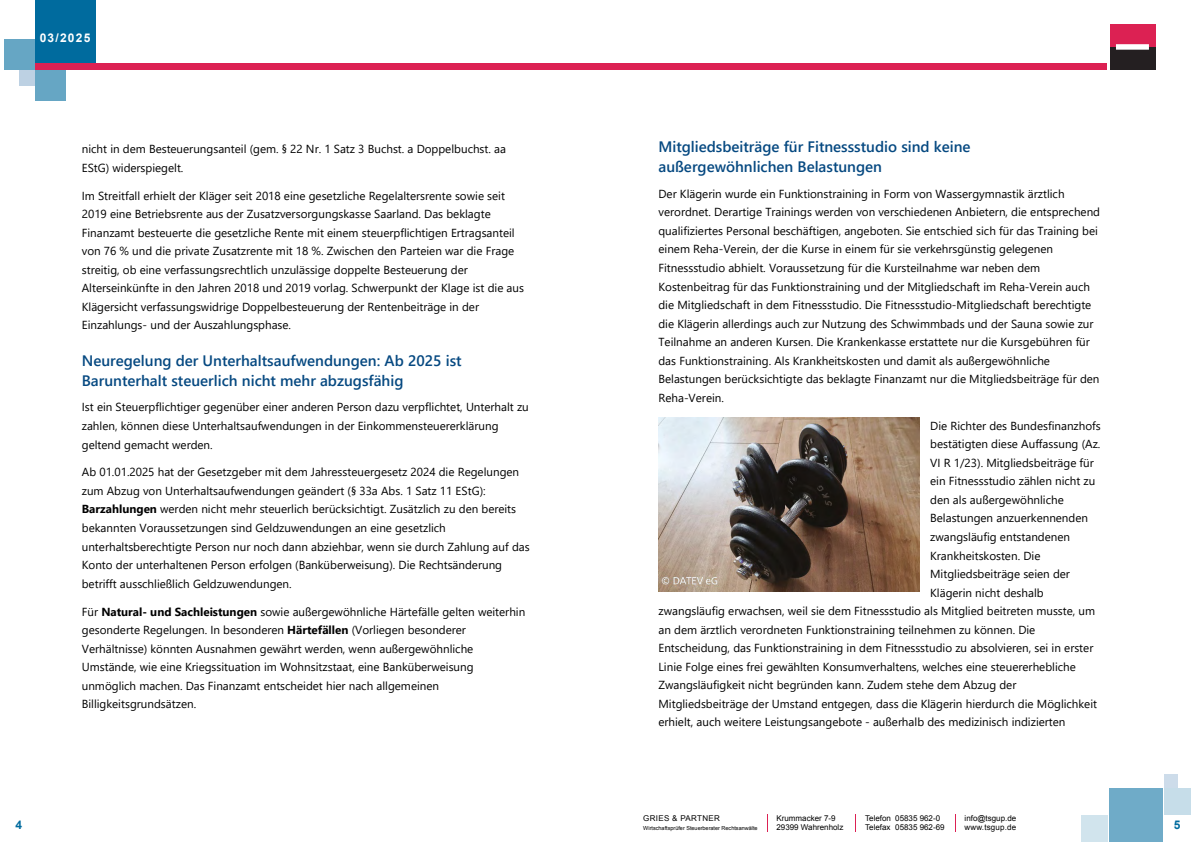
<style>
.page{position:relative;width:1191px;height:842px;background:#fff}
.page>*{position:absolute;margin:0;border:0;box-sizing:border-box;transform-origin:0 0}
.t1{font:600 15.1px/20.2px "Segoe UI";color:#064981}
.t2{font:700 12px "Arial";letter-spacing:.1em;color:#fff}
.t3{font:700 12px "Arial";color:#006b9e}
.t4{font:11.6px/18.5px "Segoe UI";color:#000}
.t5{font:8px/9.6px "Arial";color:#000}
.t6{font:8px "Arial";letter-spacing:.04em;color:#000}
.t7{font:8px "Arial";letter-spacing:.02em;color:#000}
.t8{font:5.5px "Arial";color:#000}
.s1{font-weight:700}
</style>
<div class="page">
<div style="left:35px;top:0;width:60px;height:62px;background:#006b9e"></div>
<div style="left:35px;top:71px;width:30px;height:30px;background:#66a6c4"></div>
<div style="left:19px;top:71px;width:15px;height:15px;background:#bdd1e3"></div>
<div style="left:4px;top:40px;width:30px;height:30px;background:#66a6c4"></div>
<div style="left:35px;top:63px;width:560px;height:7px;background:#dc2153"></div>
<div style="left:510px;top:63px;width:597px;height:7px;background:#dc2153"></div>
<div style="left:1109px;top:788px;width:54px;height:54px;background:#6fabc8"></div>
<div style="left:1081px;top:815px;width:27px;height:27px;background:#d1e4ed"></div>
<div style="left:1164px;top:774px;width:13px;height:13px;background:#cddcea"></div>
<div style="left:1164px;top:788px;width:27px;height:27px;background:#c6dde9"></div>
<div style="left:1109px;top:24px;width:46px;height:23px;background:#dc2153"></div>
<div style="left:1109px;top:47px;width:46px;height:23px;background:#241f21"></div>
<div style="left:1116px;top:44px;width:33px;height:6px;background:#fff"></div>
<svg style="left:767px;top:814px;width:1px;height:18px"></svg>
<svg style="left:855px;top:814px;width:1px;height:18px"></svg>
<img style="left:658px;top:417px;width:261px;height:175px">
<p class="t2" style="left:40px;top:30px;width:52px">03/2025</p>
<p class="t4" style="left:82px;top:139px;width:426px">nicht in dem Besteuerungsanteil (gem. § 22 Nr. 1 Satz 3 Buchst. a Doppelbuchst. aa<br>EStG) widerspiegelt.</p>
<p class="t4" style="left:82px;top:185px;width:444px">Im Streitfall erhielt der Kläger seit 2018 eine gesetzliche Regelaltersrente sowie seit 2019 eine Betriebsrente aus der Zusatzversorgungskasse Saarland. Das beklagte Finanzamt besteuerte die gesetzliche Rente mit einem steuerpflichtigen Ertragsanteil von 76 % und die private Zusatzrente mit 18 %. Zwischen den Parteien war die Frage streitig, ob eine verfassungsrechtlich unzulässige doppelte Besteuerung der Alterseinkünfte in den Jahren 2018 und 2019 vorlag. Schwerpunkt der Klage ist die aus Klägersicht verfassungswidrige Doppelbesteuerung der Rentenbeiträge in der Einzahlungs- und der Auszahlungsphase.</p>
<p class="t1" style="left:82px;top:349px;width:381px">Neuregelung der Unterhaltsaufwendungen: Ab 2025 ist<br>Barunterhalt steuerlich nicht mehr abzugsfähig</p>
<p class="t4" style="left:82px;top:397px;width:448px">Ist ein Steuerpflichtiger gegenüber einer anderen Person dazu verpflichtet, Unterhalt zu zahlen, können diese Unterhaltsaufwendungen in der Einkommensteuererklärung geltend gemacht werden.</p>
<p class="t4" style="left:82px;top:462px;width:449px">Ab 01.01.2025 hat der Gesetzgeber mit dem Jahressteuergesetz 2024 die Regelungen zum Abzug von Unterhaltsaufwendungen geändert (§ 33a Abs. 1 Satz 11 EStG):<br><span class="s1">Barzahlungen</span> werden nicht mehr steuerlich berücksichtigt. Zusätzlich zu den bereits bekannten Voraussetzungen sind Geldzuwendungen an eine gesetzlich unterhaltsberechtigte Person nur noch dann abziehbar, wenn sie durch Zahlung auf das Konto der unterhaltenen Person erfolgen (Banküberweisung). Die Rechtsänderung betrifft ausschließlich Geldzuwendungen.</p>
<p class="t4" style="left:82px;top:601px;width:445px">Für <span class="s1">Natural- und Sachleistungen</span> sowie außergewöhnliche Härtefälle gelten weiterhin gesonderte Regelungen. In besonderen <span class="s1">Härtefällen</span> (Vorliegen besonderer Verhältnisse) könnten Ausnahmen gewährt werden, wenn außergewöhnliche Umstände, wie eine Kriegssituation im Wohnsitzstaat, eine Banküberweisung unmöglich machen. Das Finanzamt entscheidet hier nach allgemeinen Billigkeitsgrundsätzen.</p>
<p class="t1" style="left:658px;top:135px;width:313px">Mitgliedsbeiträge für Fitnessstudio sind keine außergewöhnlichen Belastungen</p>
<p class="t4" style="left:658px;top:183px;width:443px">Der Klägerin wurde ein Funktionstraining in Form von Wassergymnastik ärztlich verordnet. Derartige Trainings werden von verschiedenen Anbietern, die entsprechend qualifiziertes Personal beschäftigen, angeboten. Sie entschied sich für das Training bei einem Reha-Verein, der die Kurse in einem für sie verkehrsgünstig gelegenen Fitnessstudio abhielt. Voraussetzung für die Kursteilnahme war neben dem Kostenbeitrag für das Funktionstraining und der Mitgliedschaft im Reha-Verein auch die Mitgliedschaft in dem Fitnessstudio. Die Fitnessstudio-Mitgliedschaft berechtigte die Klägerin allerdings auch zur Nutzung des Schwimmbads und der Sauna sowie zur Teilnahme an anderen Kursen. Die Krankenkasse erstattete nur die Kursgebühren für das Funktionstraining. Als Krankheitskosten und damit als außergewöhnliche Belastungen berücksichtigte das beklagte Finanzamt nur die Mitgliedsbeiträge für den Reha-Verein.</p>
<p class="t4" style="left:930px;top:415px;width:172px">Die Richter des Bundesfinanzhofs</p>
<p class="t4" style="left:930px;top:434px;width:172px">bestätigten diese Auffassung (Az.</p>
<p class="t4" style="left:930px;top:452px;width:165px">VI R 1/23). Mitgliedsbeiträge für</p>
<p class="t4" style="left:930px;top:471px;width:167px">ein Fitnessstudio zählen nicht zu</p>
<p class="t4" style="left:930px;top:489px;width:135px">den als außergewöhnliche</p>
<p class="t4" style="left:930px;top:508px;width:159px">Belastungen anzuerkennenden</p>
<p class="t4" style="left:930px;top:527px;width:141px">zwangsläufig entstandenen</p>
<p class="t4" style="left:930px;top:545px;width:112px">Krankheitskosten. Die</p>
<p class="t4" style="left:930px;top:564px;width:141px">Mitgliedsbeiträge seien der</p>
<p class="t4" style="left:930px;top:582px;width:115px">Klägerin nicht deshalb</p>
<p class="t4" style="left:658px;top:601px;width:438px">zwangsläufig erwachsen, weil sie dem Fitnessstudio als Mitglied beitreten musste, um</p>
<p class="t4" style="left:658px;top:619px;width:378px">an dem ärztlich verordneten Funktionstraining teilnehmen zu können. Die</p>
<p class="t4" style="left:658px;top:638px;width:436px">Entscheidung, das Funktionstraining in dem Fitnessstudio zu absolvieren, sei in erster</p>
<p class="t4" style="left:658px;top:656px;width:419px">Linie Folge eines frei gewählten Konsumverhaltens, welches eine steuererhebliche</p>
<p class="t4" style="left:658px;top:675px;width:359px">Zwangsläufigkeit nicht begründen kann. Zudem stehe dem Abzug der</p>
<p class="t4" style="left:658px;top:693px;width:440px">Mitgliedsbeiträge der Umstand entgegen, dass die Klägerin hierdurch die Möglichkeit</p>
<p class="t4" style="left:658px;top:712px;width:408px">erhielt, auch weitere Leistungsangebote - außerhalb des medizinisch indizierten</p>
<p class="t6" style="left:643px;top:813px;width:78px">GRIES &amp; PARTNER</p>
<p class="t8" style="left:643px;top:825px;width:116px">Wirtschaftsprüfer Steuerberater Rechtsanwälte</p>
<p class="t5" style="left:865px;top:813px;width:81px">Telefon 05835 962-0<br>Telefax 05835 962-69</p>
<p class="t5" style="left:964px;top:813px;width:53px">info@tsgup.de</p>
<p class="t5" style="left:776px;top:813px;width:68px">Krummacker 7-9<br>29399 Wahrenholz</p>
<p class="t3" style="left:15px;top:817px;width:8px">4</p>
<p class="t7" style="left:964px;top:822px;width:53px">www.tsgup.de</p>
<p class="t3" style="left:1173px;top:817px;width:8px">5</p>
</div>
